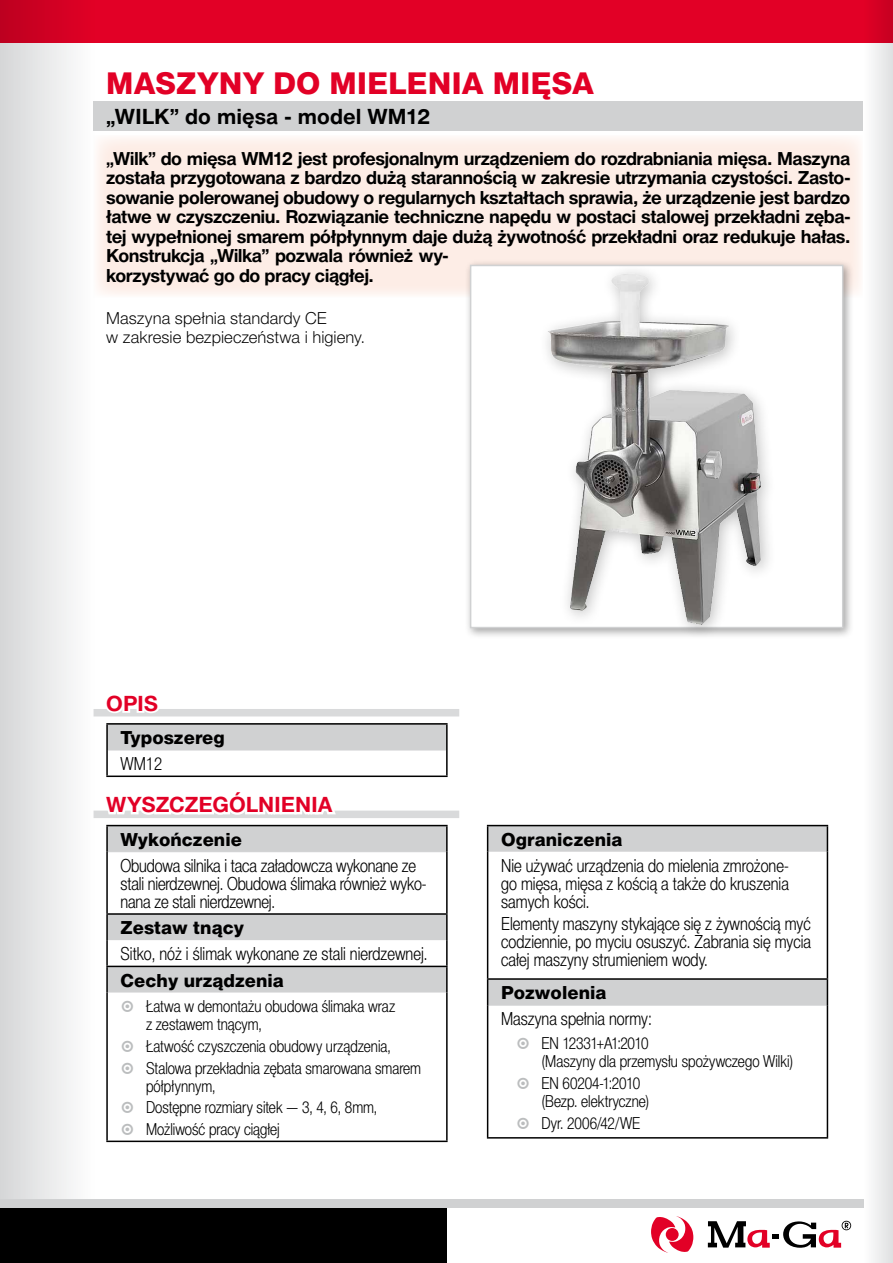
<style>
.page{position:relative;width:893px;height:1263px;background:#fff}
.page>*{position:absolute;margin:0;border:0;box-sizing:border-box;transform-origin:0 0}
.t1{font:30px "Switzer PSEFN Heavy";color:#e20026}
.t2{font:700 21px "Switzer PSEFN";color:#000}
.t3{font:700 21px "Switzer PSEFN";letter-spacing:-.005em;color:#e20026}
.t4{font:700 18px/19.5px "Switzer PSEFN";letter-spacing:-.03em;color:#000}
.t5{font:18px/18px "Switzer Cnd PSEFN Light";color:#000;text-align:justify}
.t6{font:18px "Switzer PSEFN Heavy";color:#000}
.t7{font:16.5px/18px "Switzer Cnd PSEFN Light";color:#000}
.t8{font:16.5px/19.8px "Switzer PSEFN Light";color:#000}
.s1{font-family:"Dingbests";color:#bbbdbe}
</style>
<div class="page">
<div style="left:863px;top:0;width:30px;height:1263px;background:linear-gradient(to right,#fff,#e0e1e2)"></div>
<div style="left:0;top:0;width:95px;height:1206px;background:linear-gradient(to right,#d5d6d8,#fff)"></div>
<div style="left:94px;top:135px;width:769px;height:163px;background:#fdede6"></div>
<div style="left:94px;top:101px;width:769px;height:30px;background:#d0d1d2"></div>
<div style="left:0;top:1205px;width:446px;height:58px;background:#000"></div>
<div style="left:0;top:1199px;width:863px;height:9px;background:#d0d1d2"></div>
<svg style="left:651px;top:1216px;width:42px;height:37px"></svg>
<div style="left:666px;top:1228px;width:13px;height:13px;background:#e20026;border-radius:50%"></div>
<svg style="left:708px;top:1221px;width:143px;height:27px"></svg>
<div style="left:0;top:0;width:893px;height:43px;background:#e20026"></div>
<div style="left:465px;top:259px;width:389px;height:381px;background:#000;opacity:.35"></div>
<div style="left:470px;top:265px;width:373px;height:363px;background:#fff;border:2px solid #d0d1d2"></div>
<div style="left:94px;top:709px;width:365px;height:7px;background:#d9dadb"></div>
<svg style="left:103px;top:709px;width:59px;height:8px"></svg>
<div style="left:94px;top:810px;width:365px;height:8px;background:#d9dadb"></div>
<svg style="left:101px;top:777px;width:238px;height:48px"></svg>
<svg style="left:108px;top:826px;width:338px;height:166px"></svg>
<hr style="left:108px;top:851px;width:338px;height:1px;background:#d0d1d2">
<hr style="left:106px;top:825px;width:342px;height:1px;background:#000">
<hr style="left:106px;top:826px;width:2px;height:26px;background:#000">
<hr style="left:446px;top:826px;width:2px;height:26px;background:#000">
<hr style="left:106px;top:852px;width:2px;height:61px;background:#000">
<hr style="left:446px;top:852px;width:2px;height:61px;background:#000">
<hr style="left:106px;top:913px;width:342px;height:2px;background:#000">
<hr style="left:106px;top:915px;width:2px;height:25px;background:#000">
<hr style="left:446px;top:915px;width:2px;height:25px;background:#000">
<hr style="left:106px;top:940px;width:2px;height:26px;background:#000">
<hr style="left:446px;top:940px;width:2px;height:26px;background:#000">
<hr style="left:106px;top:966px;width:342px;height:1px;background:#000">
<hr style="left:106px;top:967px;width:2px;height:25px;background:#000">
<hr style="left:446px;top:967px;width:2px;height:25px;background:#000">
<hr style="left:106px;top:992px;width:2px;height:148px;background:#000">
<hr style="left:446px;top:992px;width:2px;height:148px;background:#000">
<hr style="left:106px;top:1140px;width:342px;height:2px;background:#000">
<div style="left:107px;top:724px;width:340px;height:26px;background:#d0d1d2"></div>
<hr style="left:108px;top:750px;width:338px;height:1px;background:#d0d1d2">
<hr style="left:106px;top:723px;width:342px;height:2px;background:#000">
<hr style="left:106px;top:725px;width:2px;height:25px;background:#000">
<hr style="left:446px;top:725px;width:2px;height:25px;background:#000">
<hr style="left:106px;top:750px;width:2px;height:25px;background:#000">
<hr style="left:446px;top:750px;width:2px;height:25px;background:#000">
<hr style="left:106px;top:775px;width:342px;height:2px;background:#000">
<svg style="left:488px;top:826px;width:339px;height:179px"></svg>
<hr style="left:488px;top:1005px;width:339px;height:1px;background:#d0d1d2">
<hr style="left:487px;top:978px;width:341px;height:2px;background:#000">
<svg style="left:487px;top:980px;width:1px;height:25px"></svg>
<svg style="left:827px;top:980px;width:1px;height:25px"></svg>
<hr style="left:487px;top:1005px;width:1px;height:132px;background:#000">
<hr style="left:827px;top:1005px;width:1px;height:132px;background:#000">
<hr style="left:487px;top:1137px;width:341px;height:1px;background:#000">
<hr style="left:487px;top:825px;width:341px;height:1px;background:#000">
<svg style="left:487px;top:826px;width:1px;height:26px"></svg>
<svg style="left:827px;top:826px;width:1px;height:26px"></svg>
<hr style="left:487px;top:852px;width:1px;height:126px;background:#000">
<hr style="left:827px;top:852px;width:1px;height:126px;background:#000">
<div style="left:538px;top:263px;width:239px;height:378px;background:#000;opacity:.25"></div>
<img style="left:534px;top:265px;width:237px;height:366px">
<h1 class="t1" style="left:106px;top:66px;width:489px">MASZYNY DO MIELENIA MIĘSA</h1>
<p class="t2" style="left:106px;top:104px;width:325px">„WILK” do mięsa - model WM12</p>
<p class="t4" style="left:106px;top:149px;width:746px">„Wilk” do mięsa WM12 jest profesjonalnym urządzeniem do rozdrabniania mięsa. Maszyna została przygotowana z bardzo dużą starannością w zakresie utrzymania czystości. Zasto&shy;sowanie polerowanej obudowy o regularnych kształtach sprawia, że urządzenie jest bardzo łatwe w czyszczeniu. Rozwiązanie techniczne napędu w postaci stalowej przekładni zęba&shy;tej wypełnionej smarem półpłynnym daje dużą żywotność przekładni oraz redukuje hałas.<br>Konstrukcja „Wilka” pozwala również wy-<br>korzystywać go do pracy ciągłej.</p>
<p class="t8" style="left:106px;top:308px;width:260px">Maszyna spełnia standardy CE<br>w zakresie bezpieczeństwa i higieny.</p>
<p class="t3" style="left:106px;top:691px;width:53px">OPIS</p>
<p class="t6" style="left:121px;top:727px;width:106px">Typoszereg</p>
<p class="t5" style="left:121px;top:755px;width:43px">WM12</p>
<p class="t3" style="left:106px;top:792px;width:228px">WYSZCZEGÓLNIENIA</p>
<p class="t6" style="left:121px;top:829px;width:123px">Wykończenie</p>
<p class="t5" style="left:121px;top:856px;width:307px;text-align:left">Obudowa silnika i taca załadowcza wykonane ze stali nierdzewnej. Obudowa ślimaka również wyko&shy;nana ze stali nierdzewnej.</p>
<p class="t6" style="left:121px;top:917px;width:125px">Zestaw tnący</p>
<p class="t5" style="left:121px;top:945px;width:308px">Sitko, nóż i ślimak wykonane ze stali nierdzewnej.</p>
<p class="t6" style="left:121px;top:970px;width:165px">Cechy urządzenia</p>
<p class="t7" style="left:146px;top:997px;width:251px;text-indent:-26px"><span class="s1">A</span> Łatwa w demontażu obudowa ślimaka wraz z zestawem tnącym,</p>
<p class="t7" style="left:121px;top:1035px;width:302px;line-height:21.9px"><span class="s1">A</span> Łatwość czyszczenia obudowy urządzenia,<br><span class="s1">A</span> Stalowa przekładnia zębata smarowana smarem</p>
<p class="t7" style="left:121px;top:1074px;width:258px;line-height:21.9px;text-indent:26px">półpłynnym,<br><span class="s1">A</span> Dostępne rozmiary sitek — 3, 4, 6, 8mm,<br><span class="s1">A</span> Możliwość pracy ciągłej</p>
<p class="t6" style="left:501px;top:829px;width:123px">Ograniczenia</p>
<p class="t5" style="left:501px;top:856px;width:289px">Nie używać urządzenia do mielenia zmrożone&shy;go mięsa, mięsa z kością a także do kruszenia samych kości.</p>
<p class="t5" style="left:501px;top:915px;width:311px">Elementy maszyny stykające się z żywnością myć codziennie, po myciu osuszyć. Zabrania się mycia całej maszyny strumieniem wody.</p>
<p class="t6" style="left:501px;top:982px;width:107px">Pozwolenia</p>
<p class="t5" style="left:501px;top:1010px;width:152px">Maszyna spełnia normy:</p>
<p class="t7" style="left:541px;top:1034px;width:253px;text-indent:-26px"><span class="s1">A</span> EN 12331+A1:2010<br>(Maszyny dla przemysłu spożywczego Wilki)</p>
<p class="t7" style="left:541px;top:1074px;width:109px;text-indent:-26px"><span class="s1">A</span> EN 60204-1:2010 (Bezp. elektryczne)</p>
<p class="t7" style="left:516px;top:1114px;width:126px"><span class="s1">A</span> Dyr. 2006/42/WE</p>
</div>
